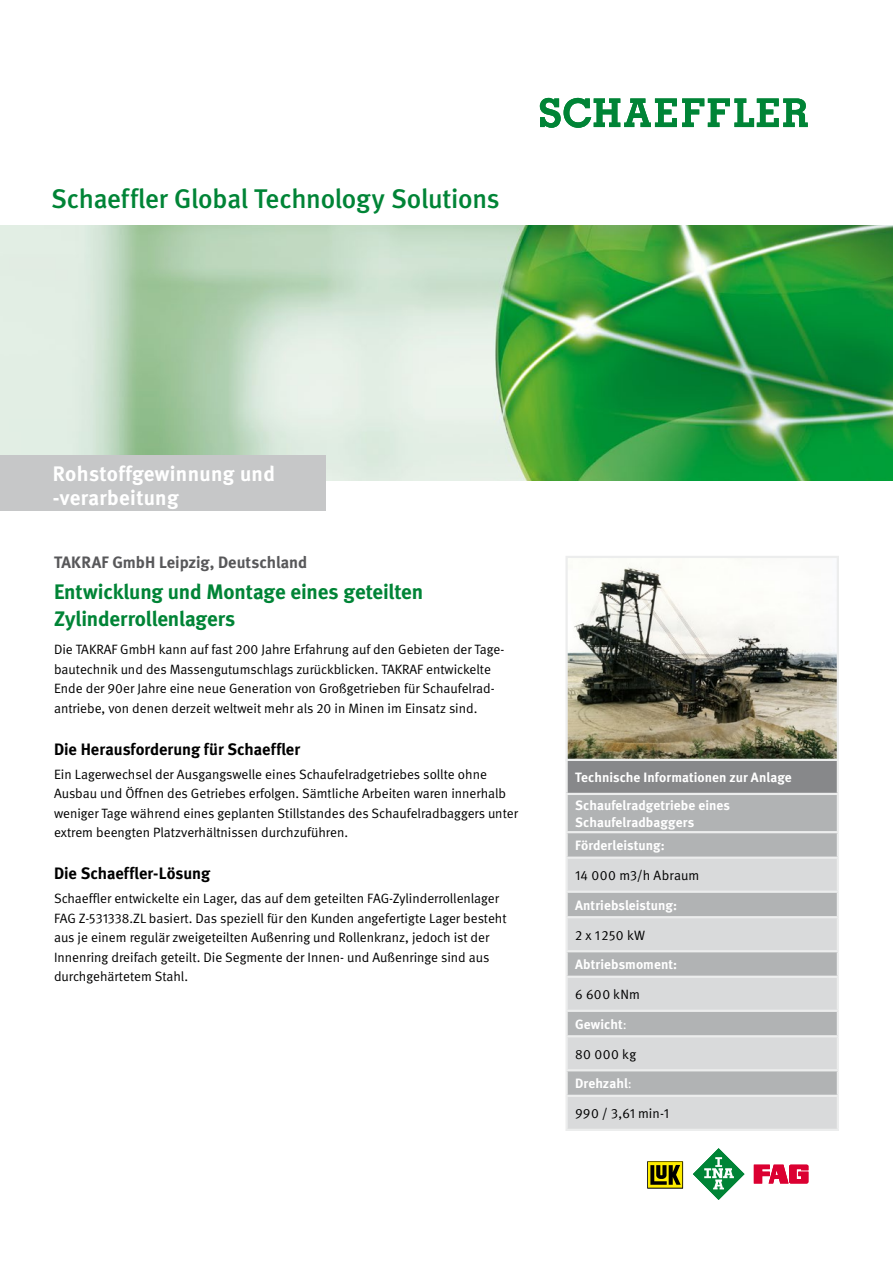
<style>
.page{position:relative;width:893px;height:1263px;background:#fff}
.page>*{position:absolute;margin:0;border:0;box-sizing:border-box;transform-origin:0 0}
.t1{font:500 27px "Meta";letter-spacing:-.01em;color:#008436}
.t2{font:700 21px/27px "Meta";letter-spacing:-.005em;color:#008436}
.t3{font:700 21px/24px "Meta";letter-spacing:.02em;color:#fff}
.t4{font:700 16.5px "Meta";color:#000}
.t5{font:700 16.5px "Meta";color:#58585a}
.t6{font:13.5px/19.5px "Meta Normal";color:#000}
.t7{font:700 13.5px/27.9px "Meta";letter-spacing:.005em;color:#fff}
.t8{font:13.5px "Meta Normal Caps Expert";letter-spacing:.03em;color:#000}
.s1{font-family:"Meta Normal Caps Expert"}
.s2{font-family:"Meta Normal"}
.s3{font-family:"Meta Normal";font-weight:400}
</style>
<div class="page">
<img style="left:568px;top:559px;width:268px;height:199px">
<div style="left:565px;top:556px;width:274px;height:205px;border:2px solid #eceded"></div>
<div style="left:567px;top:760px;width:271px;height:34px;background:#87888a"></div>
<div style="left:568px;top:795px;width:269px;height:61px;background:#b1b3b4"></div>
<svg style="left:568px;top:859px;width:269px;height:270px;background:#cacbcc"></svg>
<hr style="left:565px;top:793px;width:274px;height:2px;background:#eceded">
<hr style="left:565px;top:831px;width:274px;height:2px;background:#eceded">
<hr style="left:565px;top:856px;width:274px;height:3px;background:#eceded">
<hr style="left:565px;top:890px;width:274px;height:3px;background:#eceded">
<hr style="left:565px;top:916px;width:274px;height:2px;background:#eceded">
<hr style="left:565px;top:950px;width:274px;height:2px;background:#eceded">
<hr style="left:565px;top:976px;width:274px;height:2px;background:#eceded">
<hr style="left:565px;top:1010px;width:274px;height:2px;background:#eceded">
<hr style="left:565px;top:1035px;width:274px;height:2px;background:#eceded">
<hr style="left:565px;top:1069px;width:274px;height:2px;background:#eceded">
<hr style="left:565px;top:1095px;width:274px;height:2px;background:#eceded">
<hr style="left:565px;top:1129px;width:274px;height:2px;background:#eceded">
<hr style="left:565px;top:759px;width:274px;height:2px;background:#eceded">
<hr style="left:565px;top:761px;width:3px;height:32px;background:#eceded">
<hr style="left:837px;top:761px;width:2px;height:32px;background:#eceded">
<hr style="left:565px;top:795px;width:3px;height:36px;background:#eceded">
<hr style="left:837px;top:795px;width:2px;height:36px;background:#eceded">
<hr style="left:565px;top:833px;width:3px;height:23px;background:#eceded">
<hr style="left:837px;top:833px;width:2px;height:23px;background:#eceded">
<hr style="left:565px;top:859px;width:3px;height:31px;background:#eceded">
<hr style="left:837px;top:859px;width:2px;height:31px;background:#eceded">
<hr style="left:565px;top:893px;width:3px;height:23px;background:#eceded">
<hr style="left:837px;top:893px;width:2px;height:23px;background:#eceded">
<hr style="left:565px;top:918px;width:3px;height:32px;background:#eceded">
<hr style="left:837px;top:918px;width:2px;height:32px;background:#eceded">
<hr style="left:565px;top:952px;width:3px;height:24px;background:#eceded">
<hr style="left:837px;top:952px;width:2px;height:24px;background:#eceded">
<hr style="left:565px;top:978px;width:3px;height:32px;background:#eceded">
<hr style="left:837px;top:978px;width:2px;height:32px;background:#eceded">
<hr style="left:565px;top:1012px;width:3px;height:23px;background:#eceded">
<hr style="left:837px;top:1012px;width:2px;height:23px;background:#eceded">
<hr style="left:565px;top:1037px;width:3px;height:32px;background:#eceded">
<hr style="left:837px;top:1037px;width:2px;height:32px;background:#eceded">
<hr style="left:565px;top:1071px;width:3px;height:24px;background:#eceded">
<hr style="left:837px;top:1071px;width:2px;height:24px;background:#eceded">
<hr style="left:565px;top:1097px;width:3px;height:32px;background:#eceded">
<hr style="left:837px;top:1097px;width:2px;height:32px;background:#eceded">
<img style="left:0;top:225px;width:893px;height:255px">
<div style="left:0;top:456px;width:326px;height:55px;background:#c6c7c8"></div>
<svg style="left:540px;top:98px;width:268px;height:30px"></svg>
<svg style="left:647px;top:1161px;width:36px;height:27px"></svg>
<svg style="left:754px;top:1165px;width:54px;height:18px"></svg>
<svg style="left:693px;top:1148px;width:52px;height:52px"></svg>
<h1 class="t1" style="left:51px;top:183px;width:450px">Schaeffler Global Technology Solutions</h1>
<h2 class="t3" style="left:53px;top:461px;width:224px">Rohstoffgewinnung und -verarbeitung</h2>
<p class="t5" style="left:54px;top:552px;width:255px">TAKRAF GmbH Leipzig, Deutschland</p>
<h2 class="t2" style="left:54px;top:578px;width:371px">Entwicklung und Montage eines geteilten<br>Zylinderrollenlagers</h2>
<p class="t6" style="left:54px;top:639px;width:452px">Die TAKRAF GmbH kann auf fast <span class="s1">200</span> Jahre Erfahrung auf den Gebieten der Tage&shy;bautechnik und des Massengutumschlags zurückblicken. TAKRAF entwickelte Ende der <span class="s1">90</span>er Jahre eine neue Generation von Großgetrieben für Schaufelrad&shy;antriebe, von denen derzeit weltweit mehr als <span class="s1">20</span> in Minen im Einsatz sind.</p>
<p class="t4" style="left:54px;top:739px;width:248px">Die Herausforderung für Schaeffler</p>
<p class="t6" style="left:54px;top:764px;width:465px">Ein Lagerwechsel der Ausgangswelle eines Schaufelradgetriebes sollte ohne Ausbau und Öffnen des Getriebes erfolgen. Sämtliche Arbeiten waren innerhalb weniger Tage während eines geplanten Stillstandes des Schaufelradbaggers unter extrem beengten Platzverhältnissen durchzuführen.</p>
<p class="t4" style="left:54px;top:863px;width:158px">Die Schaeffler-Lösung</p>
<p class="t6" style="left:54px;top:888px;width:454px">Schaeffler entwickelte ein Lager, das auf dem geteilten FAG-Zylinderrollenlager FAG Z-<span class="s1">531338</span>.ZL basiert. Das speziell für den Kunden angefertigte Lager besteht aus je einem regulär zweigeteilten Außenring und Rollenkranz, jedoch ist der Innenring dreifach geteilt. Die Segmente der Innen- und Außenringe sind aus durchgehärtetem Stahl.</p>
<p class="t7" style="left:575px;top:763px;width:218px">Technische Informationen zur Anlage<br>Schaufelradgetriebe eines</p>
<p class="t7" style="left:575px;top:810px;width:121px;line-height:23.7px">Schaufelradbaggers<br>Förderleistung:</p>
<p class="t6" style="left:575px;top:865px;width:126px"><span class="s1">14 000</span> m<span class="s1">3</span>/h Abraum</p>
<p class="t7" style="left:575px;top:891px;width:104px">Antriebsleistung:</p>
<p class="t8" style="left:575px;top:927px;width:71px">2 <span class="s2">x</span> 1250 <span class="s2">kW</span></p>
<p class="t7" style="left:575px;top:950px;width:104px">Abtriebsmoment:</p>
<p class="t8" style="left:575px;top:987px;width:66px">6 600 <span class="s2">kNm</span></p>
<p class="t7" style="left:575px;top:1010px;width:53px">Gewicht<span class="s3">:</span></p>
<p class="t8" style="left:575px;top:1046px;width:63px">80 000 <span class="s2">kg</span></p>
<p class="t7" style="left:575px;top:1069px;width:58px">Drehzahl<span class="s3">:</span></p>
<p class="t8" style="left:575px;top:1106px;width:95px">990 <span class="s2">/</span> 3<span class="s2">,</span>61 <span class="s2">min-</span>1</p>
</div>
